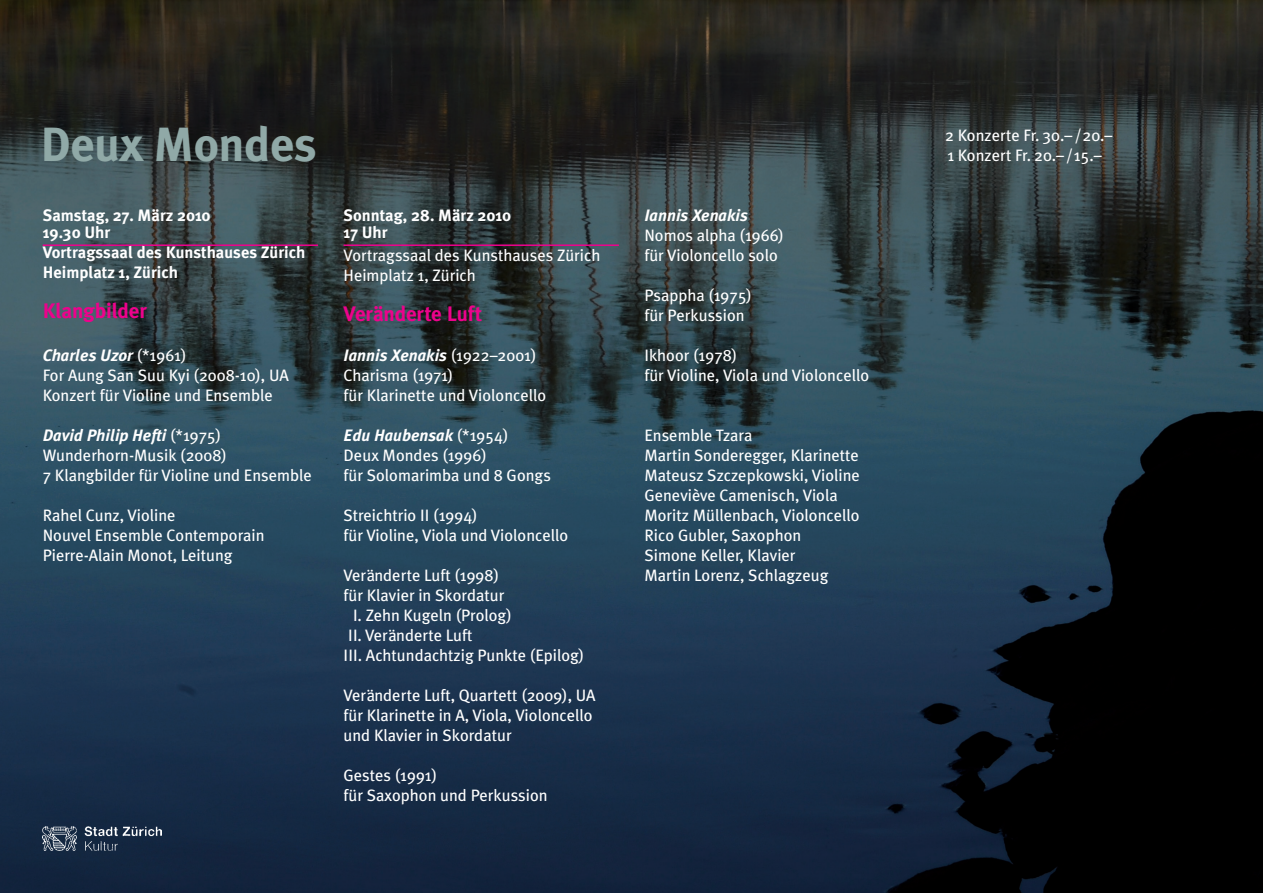
<style>
.page{position:relative;width:1263px;height:893px;background:#fff}
.page>*{position:absolute;margin:0;border:0;box-sizing:border-box;transform-origin:0 0}
.t1{font:700 48px "Meta Plus";letter-spacing:-.01em;color:#90a9a7}
.t2{font:700 21px "Meta Plus";letter-spacing:-.01em;color:#ed028c}
.t3{font:16.5px/20px "Meta Plus";color:#fff}
.t4{font:700 16.5px/17px "Meta Plus";color:#fff}
.t5{font:italic 700 16.5px "Meta Plus";color:#fff}
.s1{font-weight:700;font-style:italic}
</style>
<div class="page">
<img style="left:0;top:0;width:1263px;height:893px">
<hr style="left:43px;top:244px;width:275px;height:2px;background:#ed028c">
<hr style="left:344px;top:244px;width:275px;height:2px;background:#ed028c">
<img style="left:43px;top:826px;width:118px;height:24px">
<h1 class="t1" style="left:41px;top:117px;width:278px">Deux Mondes</h1>
<p class="t4" style="left:43px;top:207px;width:169px">Samstag, 27. März 2010<br>19.30 Uhr</p>
<p class="t4" style="left:43px;top:242px;width:264px;line-height:20px">Vortragssaal des Kunsthauses Zürich<br>Heimplatz 1, Zürich</p>
<p class="t2" style="left:43px;top:299px;width:106px">Klangbilder</p>
<p class="t3" style="left:43px;top:345px;width:247px"><span class="s1">Charles Uzor</span> (*1961)<br>For Aung San Suu Kyi (2008-10), UA<br>Konzert für Violine und Ensemble</p>
<p class="t3" style="left:43px;top:425px;width:271px"><span class="s1">David Philip Hefti</span> (*1975)<br>Wunderhorn-Musik (2008)<br>7 Klangbilder für Violine und Ensemble</p>
<p class="t3" style="left:43px;top:505px;width:223px">Rahel Cunz, Violine<br>Nouvel Ensemble Contemporain<br>Pierre-Alain Monot, Leitung</p>
<p class="t4" style="left:344px;top:207px;width:169px">Sonntag, 28. März 2010<br>17 Uhr</p>
<p class="t3" style="left:344px;top:245px;width:258px">Vortragssaal des Kunsthauses Zürich<br>Heimplatz 1, Zürich</p>
<p class="t2" style="left:344px;top:302px;width:140px">Veränderte Luft</p>
<p class="t3" style="left:344px;top:345px;width:204px"><span class="s1">Iannis Xenakis</span> (1922–2001)<br>Charisma (1971)<br>für Klarinette und Violoncello</p>
<p class="t3" style="left:344px;top:425px;width:209px"><span class="s1">Edu Haubensak</span> (*1954)<br>Deux Mondes (1996)<br>für Solomarimba und 8 Gongs</p>
<p class="t3" style="left:344px;top:505px;width:226px">Streichtrio II (1994)<br>für Violine, Viola und Violoncello</p>
<p class="t3" style="left:344px;top:565px;width:157px">Veränderte Luft (1998)</p>
<p class="t3" style="left:344px;top:585px;width:162px">für Klavier in Skordatur</p>
<p class="t3" style="left:353px;top:605px;width:160px">I. Zehn Kugeln (Prolog)</p>
<p class="t3" style="left:348px;top:625px;width:126px">II. Veränderte Luft</p>
<p class="t3" style="left:344px;top:645px;width:242px">III. Achtundachtzig Punkte (Epilog)</p>
<p class="t3" style="left:344px;top:685px;width:253px">Veränderte Luft, Quartett (2009), UA für Klarinette in A, Viola, Violoncello und Klavier in Skordatur</p>
<p class="t3" style="left:344px;top:765px;width:206px">Gestes (1991)<br>für Saxophon und Perkussion</p>
<p class="t5" style="left:644px;top:206px;width:105px">Iannis Xenakis</p>
<p class="t3" style="left:644px;top:225px;width:141px">Nomos alpha (1966) für Violoncello solo</p>
<p class="t3" style="left:644px;top:285px;width:109px">Psappha (1975) für Perkussion</p>
<p class="t3" style="left:644px;top:345px;width:226px">Ikhoor (1978)<br>für Violine, Viola und Violoncello</p>
<p class="t3" style="left:644px;top:425px;width:217px">Ensemble Tzara<br>Martin Sonderegger, Klarinette<br>Mateusz Szczepkowski, Violine<br>Geneviève Camenisch, Viola<br>Moritz Müllenbach, Violoncello<br>Rico Gubler, Saxophon<br>Simone Keller, Klavier<br>Martin Lorenz, Schlagzeug</p>
<p class="t3" style="left:945px;top:125px;width:169px">2 Konzerte Fr. 30.– /20.–<br>1 Konzert Fr. 20.– /15.–</p>
</div>
